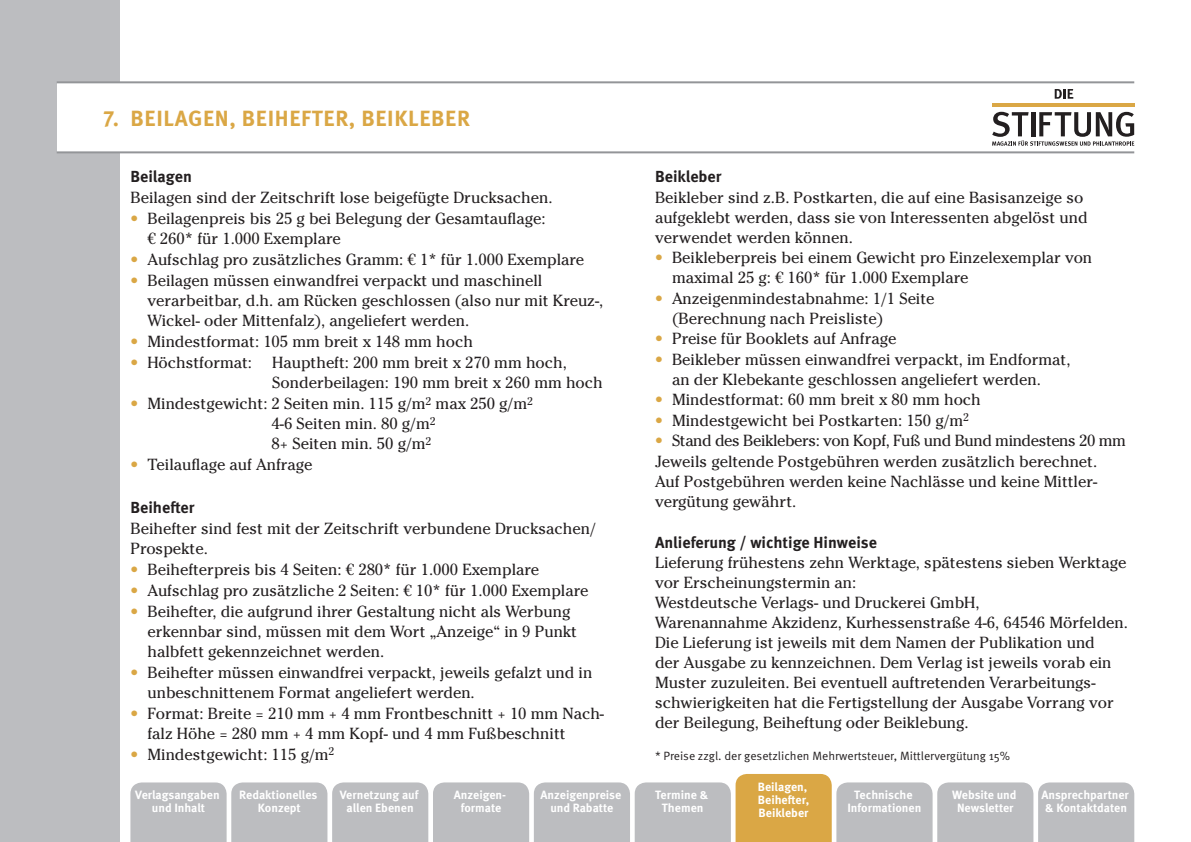
<style>
.page{position:relative;width:1191px;height:842px;background:#fff}
.page>*{position:absolute;margin:0;border:0;box-sizing:border-box;transform-origin:0 0}
.t1{font:700 22px "Meta OT";letter-spacing:.03em;color:#daa745}
.t2{font:16px/20px "Cheltenham Std";color:#231f20}
.t3{font:700 16px "Meta OT";color:#231f20}
.t4{font:700 12px/13px "Meta OT";color:#fff;text-align:center}
.t5{font:12px "Meta OT Norm";color:#231f20}
.s1{font-family:"Meta OT";font-weight:700;color:#daa745}
</style>
<div class="page">
<div style="left:0;top:0;width:119px;height:842px;background:#bcbdc0"></div>
<div style="left:57px;top:83px;width:73px;height:68px;background:#fff"></div>
<hr style="left:57px;top:81px;width:1077px;height:2px;background:#939598">
<hr style="left:57px;top:151px;width:1077px;height:2px;background:#939598">
<svg style="left:1054px;top:89px;width:19px;height:10px"></svg>
<svg style="left:992px;top:112px;width:142px;height:34px"></svg>
<hr style="left:992px;top:104px;width:142px;height:3px;background:#daa745">
<svg style="left:130px;top:774px;width:1004px;height:68px;background:#c9c5be"></svg>
<h1 class="t1" style="left:103px;top:104px;width:368px">7. BEILAGEN, BEIHEFTER, BEIKLEBER</h1>
<p class="t3" style="left:130px;top:166px;width:63px">Beilagen</p>
<p class="t2" style="left:130px;top:188px;width:424px">Beilagen sind der Zeitschrift lose beigefügte Drucksachen.</p>
<p class="t2" style="left:147px;top:209px;width:400px;text-indent:-17px"><span class="s1">•</span> Beilagenpreis bis 25 g bei Belegung der Gesamtauflage: € 260* für 1.000 Exemplare</p>
<p class="t2" style="left:130px;top:250px;width:455px"><span class="s1">•</span> Aufschlag pro zusätzliches Gramm: € 1* für 1.000 Exemplare</p>
<p class="t2" style="left:147px;top:271px;width:457px;text-indent:-17px"><span class="s1">•</span> Beilagen müssen einwandfrei verpackt und maschinell verarbeitbar, d.h. am Rücken geschlossen (also nur mit Kreuz-,<br>Wickel- oder Mittenfalz), angeliefert werden.</p>
<p class="t2" style="left:130px;top:332px;width:344px"><span class="s1">•</span> Mindestformat: 105 mm breit x 148 mm hoch</p>
<p class="t2" style="left:130px;top:353px;width:123px"><span class="s1">•</span> Höchstformat:</p>
<p class="t2" style="left:272px;top:353px;width:332px">Hauptheft: 200 mm breit x 270 mm hoch,<br>Sonderbeilagen: 190 mm breit x 260 mm hoch</p>
<p class="t2" style="left:272px;top:394px;width:263px;text-indent:-141px"><span class="s1">•</span> Mindestgewicht: 2 Seiten min. 115 g/m<sup>2</sup> max 250 g/m<sup>2<br></sup>4-6 Seiten min. 80 g/m<sup>2<br></sup>8+ Seiten min. 50 g/m<sup>2</sup></p>
<p class="t2" style="left:130px;top:455px;width:183px"><span class="s1">•</span> Teilauflage auf Anfrage</p>
<p class="t3" style="left:130px;top:497px;width:66px">Beihefter</p>
<p class="t2" style="left:130px;top:518px;width:467px">Beihefter sind fest mit der Zeitschrift verbundene Drucksachen/<br>Prospekte.</p>
<p class="t2" style="left:130px;top:559px;width:410px"><span class="s1">•</span> Beihefterpreis bis 4 Seiten: € 280* für 1.000 Exemplare</p>
<p class="t2" style="left:130px;top:580px;width:459px"><span class="s1">•</span> Aufschlag pro zusätzliche 2 Seiten: € 10* für 1.000 Exemplare</p>
<p class="t2" style="left:147px;top:601px;width:431px;text-indent:-17px"><span class="s1">•</span> Beihefter, die aufgrund ihrer Gestaltung nicht als Werbung erkennbar sind, müssen mit dem Wort „Anzeige“ in 9 Punkt halbfett gekennzeichnet werden.</p>
<p class="t2" style="left:147px;top:662px;width:446px;text-indent:-17px"><span class="s1">•</span> Beihefter müssen einwandfrei verpackt, jeweils gefalzt und in unbeschnittenem Format angeliefert werden.</p>
<p class="t2" style="left:147px;top:703px;width:458px;text-indent:-17px"><span class="s1">•</span> Format: Breite = 210 mm + 4 mm Frontbeschnitt + 10 mm Nach&shy;falz Höhe = 280 mm + 4 mm Kopf- und 4 mm Fußbeschnitt</p>
<p class="t2" style="left:130px;top:744px;width:205px"><span class="s1">•</span> Mindestgewicht: 115 g/m<sup>2</sup></p>
<p class="t3" style="left:655px;top:166px;width:68px">Beikleber</p>
<p class="t2" style="left:655px;top:187px;width:434px">Beikleber sind z.B. Postkarten, die auf eine Basisanzeige so aufgeklebt werden, dass sie von Interessenten abgelöst und verwendet werden können.</p>
<p class="t2" style="left:672px;top:248px;width:422px;text-indent:-17px"><span class="s1">•</span> Beikleberpreis bei einem Gewicht pro Einzelexemplar von maximal 25 g: € 160* für 1.000 Exemplare</p>
<p class="t2" style="left:672px;top:288px;width:264px;text-indent:-17px"><span class="s1">•</span> Anzeigenmindestabnahme: 1/1 Seite (Berechnung nach Preisliste)</p>
<p class="t2" style="left:655px;top:329px;width:243px"><span class="s1">•</span> Preise für Booklets auf Anfrage</p>
<p class="t2" style="left:672px;top:349px;width:400px;text-indent:-17px"><span class="s1">•</span> Beikleber müssen einwandfrei verpackt, im Endformat, an der Klebekante geschlossen angeliefert werden.</p>
<p class="t2" style="left:655px;top:390px;width:327px"><span class="s1">•</span> Mindestformat: 60 mm breit x 80 mm hoch</p>
<p class="t2" style="left:655px;top:410px;width:315px"><span class="s1">•</span> Mindestgewicht bei Postkarten: 150 g/m<sup>2</sup></p>
<p class="t2" style="left:655px;top:431px;width:472px"><span class="s1">•</span> Stand des Beiklebers: von Kopf, Fuß und Bund mindestens 20 mm Jeweils geltende Postgebühren werden zusätzlich berechnet.<br>Auf Postgebühren werden keine Nachlässe und keine Mittler&shy;vergütung gewährt.</p>
<p class="t3" style="left:655px;top:532px;width:223px">Anlieferung / wichtige Hinweise</p>
<p class="t2" style="left:655px;top:553px;width:474px">Lieferung frühestens zehn Werktage, spätestens sieben Werktage vor Erscheinungstermin an:<br>Westdeutsche Verlags- und Druckerei GmbH,<br>Warenannahme Akzidenz, Kurhessenstraße 4-6, 64546 Mörfelden.<br>Die Lieferung ist jeweils mit dem Namen der Publikation und<br>der Ausgabe zu kennzeichnen. Dem Verlag ist jeweils vorab ein Muster zuzuleiten. Bei eventuell auftretenden Verarbeitungs&shy;schwierigkeiten hat die Fertigstellung der Ausgabe Vorrang vor der Beilegung, Beiheftung oder Beiklebung.</p>
<p class="t5" style="left:655px;top:748px;width:357px">* Preise zzgl. der gesetzlichen Mehrwertsteuer, Mittlervergütung 15%</p>
<p class="t4" style="left:757px;top:780px;width:53px;text-align:left">Beilagen,<br>Beihefter,<br>Beikleber</p>
<p class="t4" style="left:135px;top:789px;width:86px">Verlagsangaben und Inhalt</p>
<p class="t4" style="left:239px;top:789px;width:80px">Redaktionelles<br>Konzept</p>
<p class="t4" style="left:454px;top:789px;width:54px">Anzeigen&shy;formate</p>
<p class="t4" style="left:340px;top:789px;width:80px">Vernetzung auf allen Ebenen</p>
<p class="t4" style="left:540px;top:789px;width:82px">Anzeigenpreise und Rabatte</p>
<p class="t4" style="left:655px;top:789px;width:55px">Termine &amp;<br>Themen</p>
<p class="t4" style="left:847px;top:789px;width:76px">Technische<br>Informationen</p>
<p class="t4" style="left:1041px;top:789px;width:89px">Ansprechpartner &amp; Kontaktdaten</p>
<p class="t4" style="left:952px;top:789px;width:66px">Website und<br>Newsletter</p>
</div>
